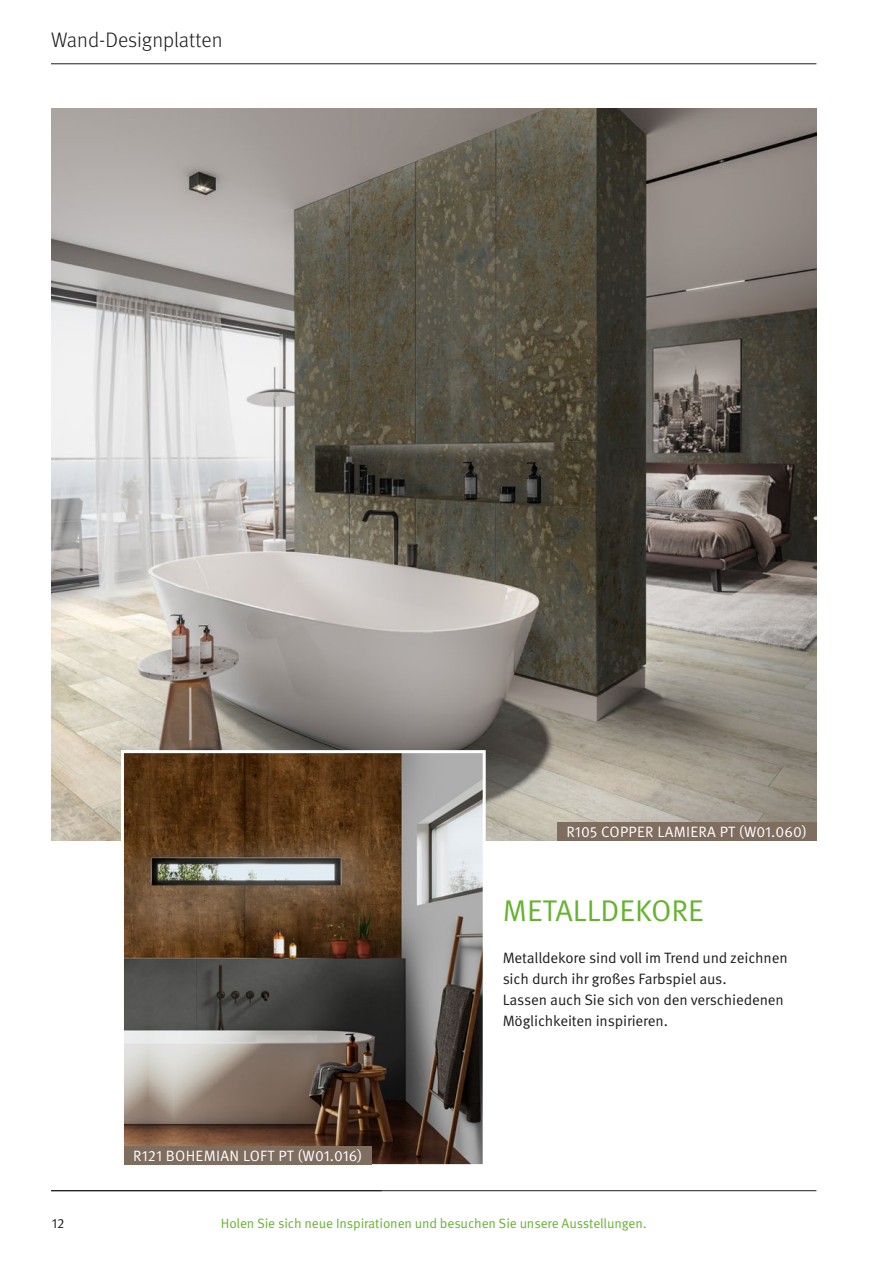
<style>
.page{position:relative;width:893px;height:1263px;background:#fff}
.page>*{position:absolute;margin:0;border:0;box-sizing:border-box;transform-origin:0 0}
.t1{font:30px "Meta Pro Norm";color:#65b32e}
.t2{font:300 21px "Meta Pro";color:#1d1d1b}
.t3{font:15px/21px "Meta Pro Norm";letter-spacing:-.01em;color:#1d1d1b}
.t4{font:15px "Meta Pro Norm";letter-spacing:.02em;color:#fff}
.t5{font:13.5px "Meta Pro Norm";letter-spacing:-.01em;color:#65b32e}
.t6{font:13.5px "Meta Pro Norm";color:#1d1d1b}
</style>
<div class="page">
<img style="left:51px;top:109px;width:765px;height:731px">
<svg style="left:119px;top:749px;width:368px;height:416px;background:#706153"></svg>
<div style="left:557px;top:822px;width:259px;height:18px;background:#7f6d60"></div>
<div style="left:124px;top:1146px;width:248px;height:18px;background:#7f6d60"></div>
<hr style="left:51px;top:64px;width:765px;height:1px;background:#1d1d1b">
<hr style="left:51px;top:1190px;width:765px;height:1px;background:#1d1d1b">
<h2 class="t2" style="left:51px;top:24px;width:173px">Wand-Designplatten</h2>
<p class="t4" style="left:133px;top:1144px;width:231px">R121 BOHEMIAN LOFT PT (W01.016)</p>
<p class="t4" style="left:566px;top:820px;width:242px">R105 COPPER LAMIERA PT (W01.060)</p>
<h1 class="t1" style="left:503px;top:888px;width:202px">METALLDEKORE</h1>
<p class="t3" style="left:503px;top:946px;width:287px">Metalldekore sind voll im Trend und zeichnen sich durch ihr großes Farbspiel aus.<br>Lassen auch Sie sich von den verschiedenen Möglichkeiten inspirieren.</p>
<p class="t6" style="left:52px;top:1213px;width:14px">12</p>
<p class="t5" style="left:221px;top:1213px;width:427px">Holen Sie sich neue Inspirationen und besuchen Sie unsere Ausstellungen.</p>
</div>
